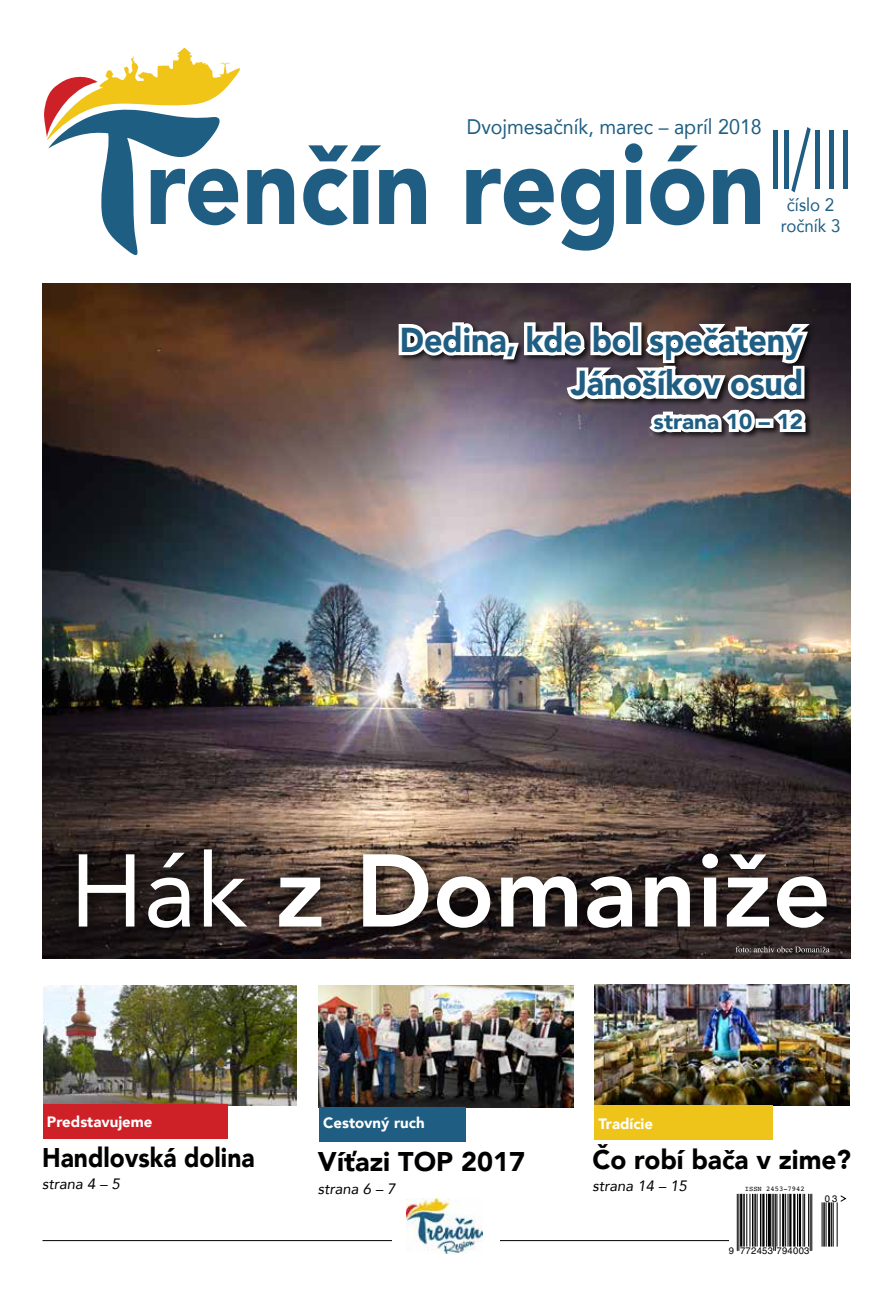
<style>
.page{position:relative;width:893px;height:1297px;background:#fff}
.page>*{position:absolute;margin:0;border:0;box-sizing:border-box;transform-origin:0 0}
.t1{font:900 111px "Avenir";color:#1f5e82;scale:.9 1}
.t2{font:800 102px "Avenir";color:#fff}
.t3{font:82.5px "Avenir";color:#1f5e82;scale:.65 1}
.t4{font:900 34.5px/43.5px "Avenir";color:#1f5e82;text-align:right;scale:.93 1}
.t5{font:900 27px "Avenir";color:#000}
.t6{font:900 27px "Avenir";color:#000;scale:.91 1}
.t7{font:900 21.6px "Avenir";color:#1f5e82}
.t8{font:21px "Avenir";color:#1f5e82;scale:.94 1}
.t9{font:18px/21.6px "Avenir";color:#1f5e82;text-align:center;scale:.94 1}
.t10{font:900 15px "Avenir";color:#fff}
.t11{font:italic 15px "Avenir";color:#000}
.t12{font:9.45px "Helvetica";letter-spacing:.025em;color:#000}
.t13{font:7.2px "Courier";color:#000}
.s1{font-weight:400}
</style>
<div class="page">
<img style="left:43px;top:284px;width:807px;height:675px">
<svg style="left:395px;top:317px;width:424px;height:130px"></svg>
<hr style="left:43px;top:1240px;width:807px;height:1px;background:#000">
<svg style="left:60px;top:832px;width:785px;height:114px;background:#3a2d28"></svg>
<img style="left:43px;top:986px;width:254px;height:119px">
<img style="left:319px;top:986px;width:255px;height:121px">
<img style="left:594px;top:985px;width:255px;height:120px">
<div style="left:319px;top:1107px;width:146px;height:35px;background:#1f5e82"></div>
<div style="left:594px;top:1105px;width:179px;height:34px;background:#eec41a"></div>
<div style="left:43px;top:1104px;width:184px;height:35px;background:#ce2127"></div>
<svg style="left:44px;top:48px;width:196px;height:208px"></svg>
<div style="left:392px;top:1198px;width:108px;height:55px;background:#fff"></div>
<img style="left:407px;top:1199px;width:76px;height:54px">
<svg style="left:729px;top:1193px;width:121px;height:58px"></svg>
<hr style="left:737px;top:1194px;width:1px;height:57px;background:#000">
<hr style="left:738px;top:1194px;width:1px;height:57px;background:#000">
<hr style="left:740px;top:1194px;width:2px;height:52px;background:#000">
<hr style="left:743px;top:1194px;width:2px;height:52px;background:#000">
<hr style="left:746px;top:1194px;width:1px;height:52px;background:#000">
<hr style="left:750px;top:1194px;width:1px;height:52px;background:#000">
<hr style="left:752px;top:1194px;width:1px;height:52px;background:#000">
<hr style="left:754px;top:1194px;width:2px;height:52px;background:#000">
<hr style="left:757px;top:1194px;width:1px;height:52px;background:#000">
<hr style="left:760px;top:1194px;width:1px;height:52px;background:#000">
<hr style="left:762px;top:1194px;width:2px;height:52px;background:#000">
<hr style="left:766px;top:1194px;width:1px;height:52px;background:#000">
<hr style="left:768px;top:1194px;width:3px;height:52px;background:#000">
<hr style="left:772px;top:1194px;width:1px;height:52px;background:#000">
<hr style="left:773px;top:1194px;width:1px;height:57px;background:#000">
<hr style="left:775px;top:1194px;width:1px;height:57px;background:#000">
<hr style="left:777px;top:1194px;width:1px;height:52px;background:#000">
<hr style="left:780px;top:1194px;width:1px;height:52px;background:#000">
<hr style="left:782px;top:1194px;width:2px;height:52px;background:#000">
<hr style="left:785px;top:1194px;width:1px;height:52px;background:#000">
<hr style="left:788px;top:1194px;width:1px;height:52px;background:#000">
<hr style="left:789px;top:1194px;width:2px;height:52px;background:#000">
<hr style="left:793px;top:1194px;width:2px;height:52px;background:#000">
<hr style="left:797px;top:1194px;width:1px;height:52px;background:#000">
<hr style="left:799px;top:1194px;width:2px;height:52px;background:#000">
<hr style="left:803px;top:1194px;width:1px;height:52px;background:#000">
<hr style="left:804px;top:1194px;width:1px;height:52px;background:#000">
<hr style="left:808px;top:1194px;width:1px;height:52px;background:#000">
<hr style="left:810px;top:1194px;width:1px;height:57px;background:#000">
<hr style="left:811px;top:1194px;width:1px;height:57px;background:#000">
<hr style="left:822px;top:1202px;width:1px;height:44px;background:#000">
<hr style="left:823px;top:1202px;width:2px;height:44px;background:#000">
<hr style="left:826px;top:1202px;width:1px;height:44px;background:#000">
<hr style="left:828px;top:1202px;width:2px;height:44px;background:#000">
<hr style="left:831px;top:1202px;width:1px;height:44px;background:#000">
<hr style="left:833px;top:1202px;width:1px;height:44px;background:#000">
<hr style="left:837px;top:1202px;width:1px;height:44px;background:#000">
<svg style="left:840px;top:1195px;width:7px;height:7px"></svg>
<svg style="left:736px;top:946px;width:94px;height:6px"></svg>
<p class="t8" style="left:467px;top:109px;width:315px">Dvojmesačník, marec – apríl 2018</p>
<h3 class="t3" style="left:769px;top:94px;width:130px">II/III</h3>
<p class="t9" style="left:781px;top:193px;width:65px">číslo 2 ročník 3</p>
<h1 class="t1" style="left:145px;top:90px;width:690px">renčín región</h1>
<p class="t4" style="left:400px;top:317px;width:435px">Dedina, kde bol spečatený<br>Jánošíkov osud</p>
<p class="t7" style="left:654px;top:403px;width:151px">strana 10 – 12</p>
<h2 class="t2" style="left:70px;top:812px;width:763px"><span class="s1">Hák</span> z Domaniže</h2>
<p class="t10" style="left:47px;top:1109px;width:107px">Predstavujeme</p>
<p class="t10" style="left:323px;top:1110px;width:103px">Cestovný ruch</p>
<p class="t10" style="left:599px;top:1111px;width:56px">Tradície</p>
<p class="t6" style="left:42px;top:1134px;width:235px">Handlovská dolina</p>
<p class="t11" style="left:42px;top:1175px;width:79px">strana 4 – 5</p>
<p class="t5" style="left:318px;top:1139px;width:209px">Víťazi TOP 2017</p>
<p class="t11" style="left:318px;top:1179px;width:79px">strana 6 – 7</p>
<p class="t5" style="left:593px;top:1136px;width:260px">Čo robí bača v zime?</p>
<p class="t11" style="left:593px;top:1177px;width:96px">strana 14 – 15</p>
<p class="t13" style="left:745px;top:1183px;width:61px">ISSN 2453-7942</p>
<p class="t12" style="left:825px;top:1191px;width:14px">03</p>
<p class="t12" style="left:729px;top:1243px;width:82px">9 772453 794003</p>
</div>
